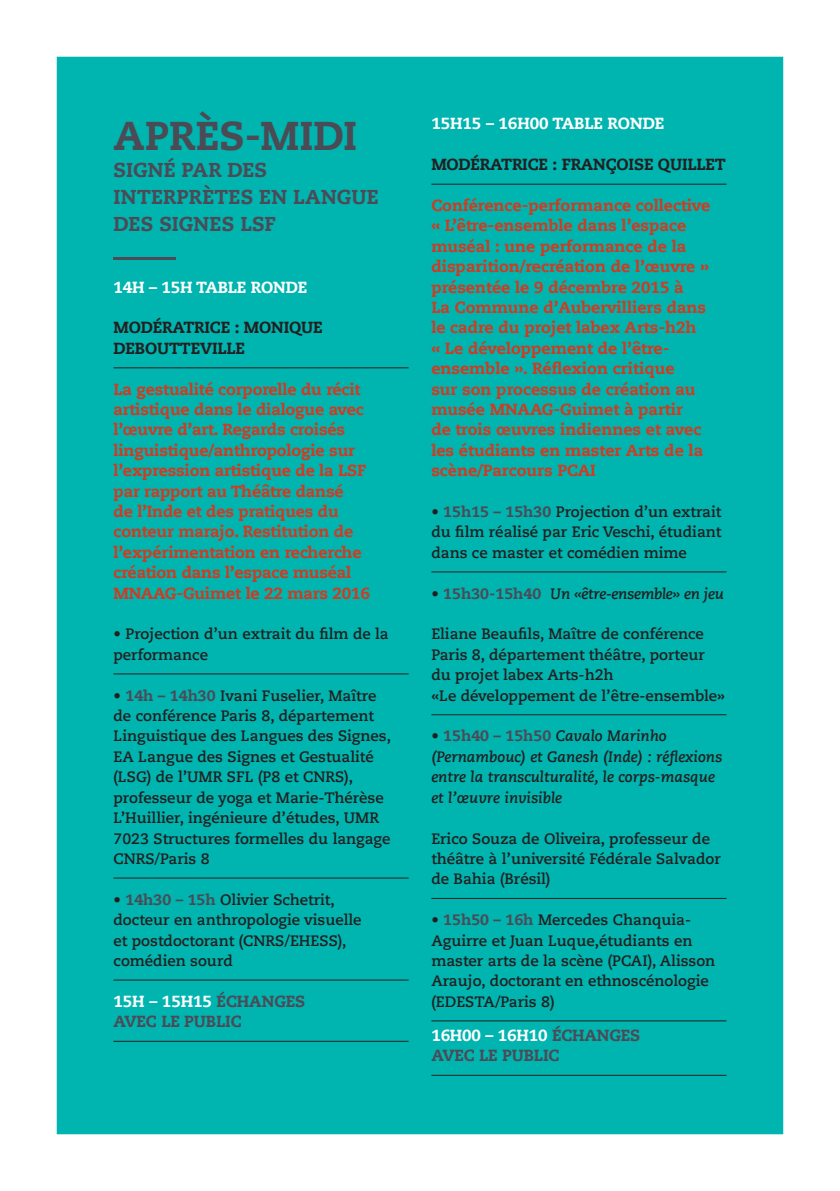
<style>
.page{position:relative;width:840px;height:1191px;background:#fff}
.page>*{position:absolute;margin:0;border:0;box-sizing:border-box;transform-origin:0 0}
.t1{font:800 40px "Caecilia Com 85";letter-spacing:.005em;color:#4b4b56}
.t2{font:800 20px/27.2px "Caecilia Com 85";letter-spacing:.01em;color:#4b4b56}
.t3{font:800 16px/20.4px "Caecilia Com 85";letter-spacing:-.01em;color:#cd3c23}
.t4{font:800 16px/20.4px "Caecilia Com 85";letter-spacing:-.01em;color:#231f20}
.t5{font:800 16px/20.4px "Caecilia Com 85";letter-spacing:-.01em;color:#4b4b56}
.t6{font:800 16px "Caecilia Com 85";letter-spacing:-.005em;color:#fff}
.t7{font:700 15px/20.4px "Caecilia Com 75";color:#231f20}
.t8{font:italic 700 15px/20.4px "Caecilia Com 76";color:#231f20}
.t9{font:italic 700 15px "Caecilia Com 76";letter-spacing:-.02em;color:#231f20}
.s1{font-family:"Caecilia Com 85";font-weight:800;color:#4b4b56}
.s2{color:#fff}
.s3{font-family:"Caecilia Com 75";font-style:normal}
.s4{font-family:"Caecilia Com 85";font-weight:800;font-style:normal;color:#4b4b56}
</style>
<div class="page">
<div style="left:57px;top:57px;width:725px;height:1077px;background:#00b4af"></div>
<hr style="left:113px;top:367px;width:295px;height:1px;background:#231f20">
<hr style="left:113px;top:673px;width:295px;height:1px;background:#231f20">
<hr style="left:113px;top:877px;width:295px;height:1px;background:#231f20">
<hr style="left:113px;top:979px;width:295px;height:1px;background:#231f20">
<hr style="left:113px;top:1040px;width:295px;height:1px;background:#231f20">
<hr style="left:431px;top:184px;width:295px;height:1px;background:#231f20">
<hr style="left:431px;top:571px;width:295px;height:1px;background:#231f20">
<hr style="left:431px;top:714px;width:295px;height:1px;background:#231f20">
<hr style="left:431px;top:898px;width:295px;height:1px;background:#231f20">
<hr style="left:431px;top:1020px;width:295px;height:1px;background:#231f20">
<hr style="left:431px;top:1074px;width:295px;height:1px;background:#231f20">
<hr style="left:113px;top:257px;width:63px;height:3px;background:#4b4b56">
<h1 class="t1" style="left:113px;top:108px;width:245px">APRÈS-MIDI</h1>
<h2 class="t2" style="left:113px;top:156px;width:266px">SIGNÉ PAR DES<br>INTERPRÈTES EN LANGUE<br>DES SIGNES LSF</h2>
<p class="t6" style="left:113px;top:276px;width:195px">14H – 15H TABLE RONDE</p>
<p class="t4" style="left:113px;top:317px;width:210px">MODÉRATRICE : MONIQUE<br>DEBOUTTEVILLE</p>
<p class="t3" style="left:113px;top:378px;width:258px">La gestualité corporelle du récit artistique dans le dialogue avec l’œuvre d’art. Regards croisés linguistique/anthropologie sur l’expression artistique de la LSF par rapport au Théâtre dansé<br>de l’Inde et des pratiques du conteur marajo. Restitution de l’expérimentation en recherche création dans l’espace muséal<br>MNAAG-Guimet le 22 mars 2016</p>
<p class="t7" style="left:113px;top:623px;width:277px">• Projection d’un extrait du film de la performance</p>
<p class="t7" style="left:113px;top:685px;width:279px">• <span class="s1">14h – 14h30</span> Ivani Fuselier, Maître de conférence Paris 8, département Linguistique des Langues des Signes, EA Langue des Signes et Gestualité (LSG) de l’UMR SFL (P8 et CNRS), professeur de yoga et Marie-Thérèse L’Huillier, ingénieure d’études, UMR 7023 Structures formelles du langage CNRS/Paris 8</p>
<p class="t7" style="left:113px;top:889px;width:249px">• <span class="s1">14h30 – 15h</span> Olivier Schetrit, docteur en anthropologie visuelle et postdoctorant (CNRS/EHESS), comédien sourd</p>
<p class="t5" style="left:113px;top:990px;width:193px"><span class="s2">15H – 15H15</span> ÉCHANGES<br>AVEC LE PUBLIC</p>
<p class="t6" style="left:431px;top:113px;width:234px">15H15 – 16H00 TABLE RONDE</p>
<p class="t4" style="left:431px;top:154px;width:296px">MODÉRATRICE : FRANÇOISE QUILLET</p>
<p class="t3" style="left:431px;top:195px;width:280px">Conférence-performance collective « L’être-ensemble dans l’espace muséal : une performance de la disparition/recréation de l’œuvre » présentée le 9 décembre 2015 à<br>La Commune d’Aubervilliers dans le cadre du projet labex Arts-h2h<br>« Le développement de l’être&shy;ensemble ». Réflexion critique<br>sur son processus de création au musée MNAAG-Guimet à partir<br>de trois œuvres indiennes et avec les étudiants en master Arts de la scène/Parcours PCAI</p>
<p class="t7" style="left:431px;top:501px;width:291px;text-align:justify">• <span class="s1">15h15 – 15h30</span> Projection d’un extrait du film réalisé par Eric Veschi, étudiant dans ce master et comédien mime</p>
<p class="t9" style="left:431px;top:583px;width:294px"><span class="s3">•</span> <span class="s4">15h30-15h40</span> Un «être-ensemble» en jeu</p>
<p class="t7" style="left:431px;top:623px;width:295px">Eliane Beaufils, Maître de conférence Paris 8, département théâtre, porteur du projet labex Arts-h2h<br>«Le développement de l’être-ensemble»</p>
<p class="t8" style="left:431px;top:726px;width:292px"><span class="s3">•</span> <span class="s4">15h40 – 15h50</span> Cavalo Marinho (Pernambouc) et Ganesh (Inde) : réflexions entre la transculturalité, le corps-masque et l’œuvre invisible</p>
<p class="t7" style="left:431px;top:827px;width:291px">Erico Souza de Oliveira, professeur de théâtre à l’université Fédérale Salvador de Bahia (Brésil)</p>
<p class="t7" style="left:431px;top:909px;width:285px">• <span class="s1">15h50 – 16h</span> Mercedes Chanquia-<br>Aguirre et Juan Luque,étudiants en master arts de la scène (PCAI), Alisson<br>Araujo, doctorant en ethnoscénologie (EDESTA/Paris 8)</p>
<p class="t5" style="left:431px;top:1024px;width:210px"><span class="s2">16H00 – 16H10</span> ÉCHANGES<br>AVEC LE PUBLIC</p>
</div>
